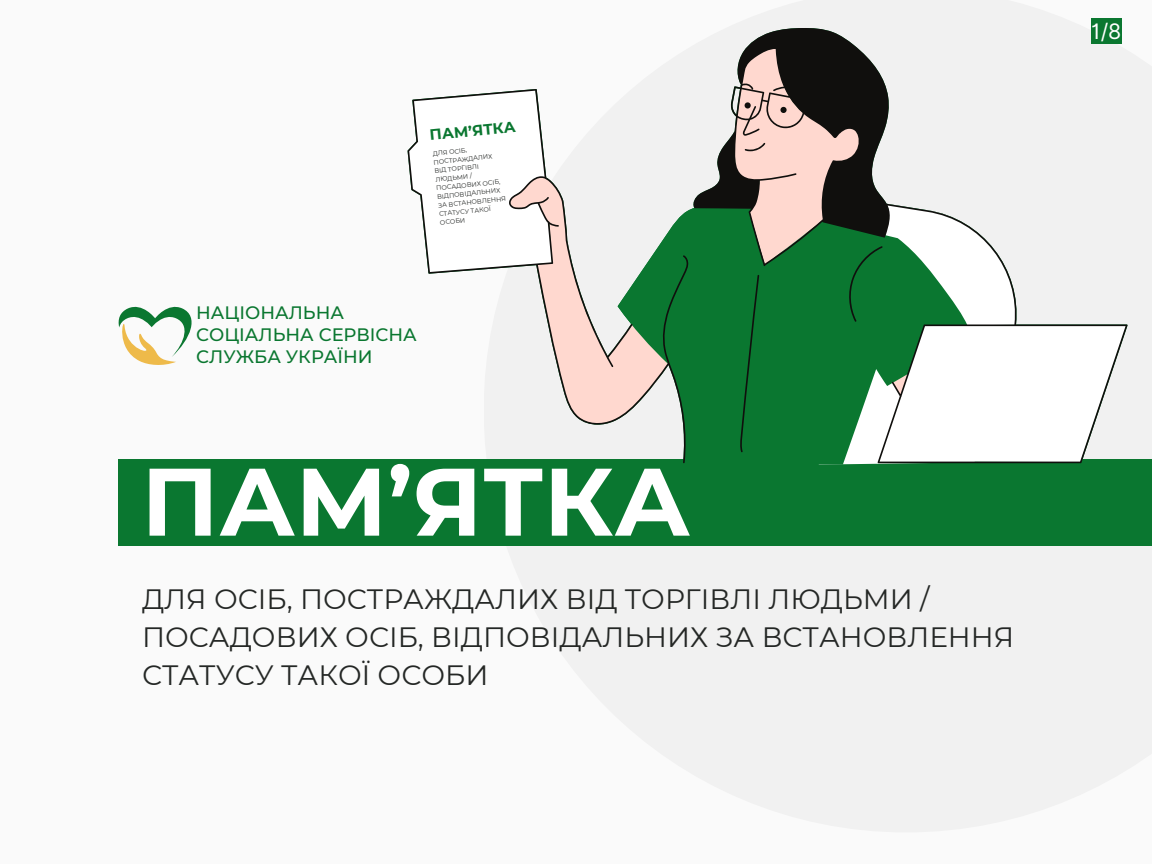
<style>
.page{position:relative;width:1152px;height:864px;background:#fafafa}
.page>*{position:absolute;margin:0;border:0;box-sizing:border-box;transform-origin:0 0}
.t1{font:700 95.7px "Montserrat";color:#fff}
.t2{font:27.9px/38px "Montserrat";color:#242725}
.t3{font:21.3px "Inter";color:#fff}
.t4{font:500 18px/22px "Montserrat";color:#0a7730}
.t5{font:700 15px "Montserrat";color:#0a7730}
.t6{font:6.45px/8.7px "Montserrat";color:#242725}
</style>
<div class="page">
<div style="left:119px;top:459px;width:1033px;height:87px;background:#0a7730"></div>
<svg style="left:119px;top:307px;width:73px;height:58px"></svg>
<svg style="left:408px;top:89px;width:280px;height:374px"></svg>
<svg style="left:692px;top:28px;width:436px;height:435px;fill:#f1f1f1"></svg>
<svg style="left:734px;top:47px;width:149px;height:405px;background:#4a7852"></svg>
<div style="left:1091px;top:18px;width:31px;height:26px;background:#0a7730"></div>
<p class="t5" style="left:429px;top:125px;width:88px;rotate:-5deg">ПАМ’ЯТКА</p>
<p class="t6" style="left:432px;top:149px;width:70px;rotate:-6deg">ДЛЯ ОСІБ,<br>ПОСТРАЖДАЛИХ<br>ВІД ТОРГІВЛІ<br>ЛЮДЬМИ /<br>ПОСАДОВИХ ОСІБ,<br>ВІДПОВІДАЛЬНИХ<br>ЗА ВСТАНОВЛЕННЯ<br>СТАТУСУ ТАКОЇ<br>ОСОБИ</p>
<p class="t4" style="left:196px;top:301px;width:222px">НАЦІОНАЛЬНА<br>СОЦІАЛЬНА СЕРВІСНА<br>СЛУЖБА УКРАЇНИ</p>
<p class="t1" style="left:141px;top:443px;width:551px">ПАМ’ЯТКА</p>
<p class="t2" style="left:142px;top:580px;width:874px">ДЛЯ ОСІБ, ПОСТРАЖДАЛИХ ВІД ТОРГІВЛІ ЛЮДЬМИ /<br>ПОСАДОВИХ ОСІБ, ВІДПОВІДАЛЬНИХ ЗА ВСТАНОВЛЕННЯ<br>СТАТУСУ ТАКОЇ ОСОБИ</p>
<p class="t3" style="left:1091px;top:18px;width:32px">1/8</p>
</div>
